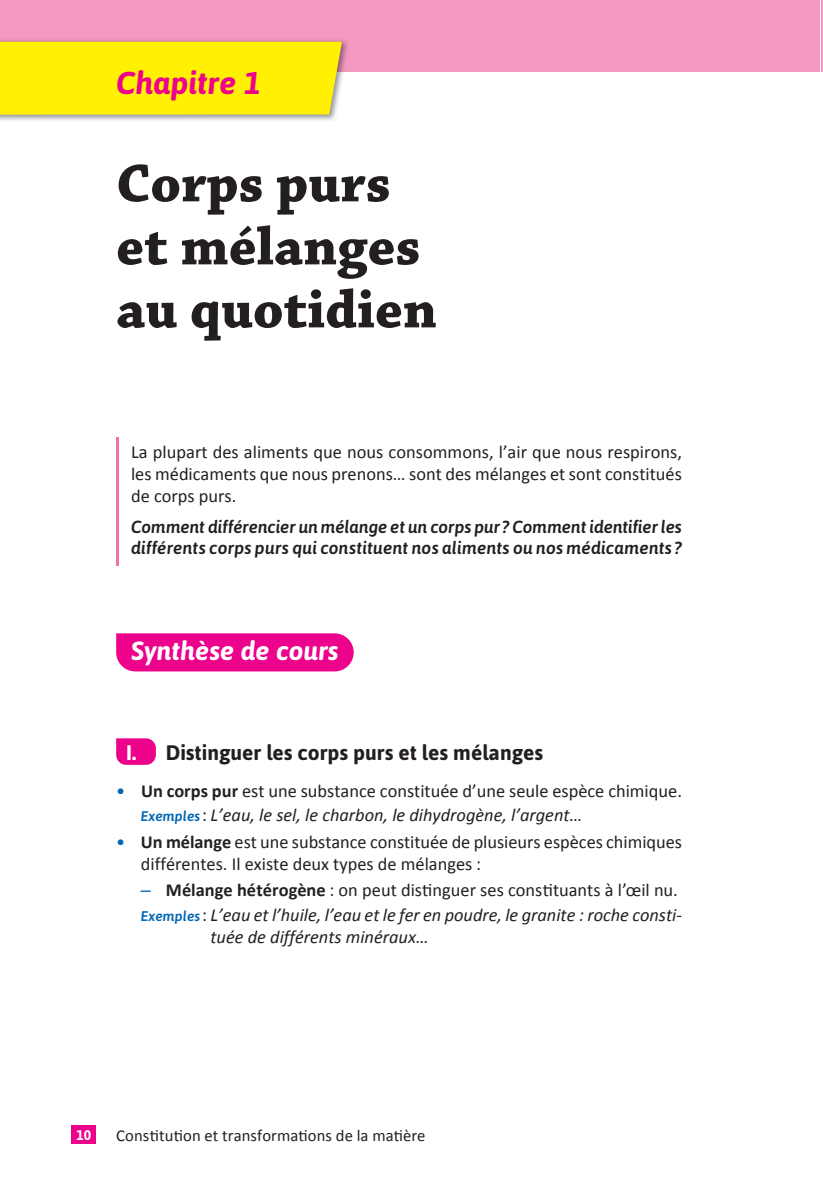
<style>
.page{position:relative;width:823px;height:1195px;background:#fff}
.page>*{position:absolute;margin:0;border:0;box-sizing:border-box;transform-origin:0 0}
.t1{font:700 56px/63px "Chaparral Pro";color:#231f20}
.t2{font:italic 700 31.5px "Asap";color:#ed028c}
.t3{font:italic 700 26.25px "Asap";color:#fff}
.t4{font:700 21px "Asap";color:#231f20}
.t5{font:18.38px/21.9px "Calibri";color:#231f20}
.t6{font:italic 18.38px/24.3px "Calibri";color:#231f20;text-align:right}
.t7{font:italic 500 17.5px/21px "Asap";letter-spacing:.005em;color:#231f20}
.t8{font:16.62px "Calibri";letter-spacing:.005em;color:#231f20}
.t9{font:700 14px "Asap";color:#fff}
.s1{color:#fff}
.s2{color:#0166b3}
.s3{font-weight:700}
.s4{font-family:"Asap";font-weight:500;font-style:italic;font-size:14px;color:#0166b3}
.s5{font-style:italic}
.s6{font-weight:700;font-style:normal}
.s7{font-style:normal}
.s8{font-family:"Asap";font-weight:500;font-size:14px;color:#0166b3}
</style>
<div class="page">
<hr style="left:821px;top:0;width:2px;height:71px;background:#f499c2">
<div style="left:0;top:0;width:820px;height:71px;background:#f499c2"></div>
<img style="left:0;top:38px;width:348px;height:33px">
<div style="left:0;top:42px;width:342px;height:73px;background:#fff101"></div>
<div style="left:71px;top:1125px;width:25px;height:18px;background:#ed028c"></div>
<hr style="left:116px;top:437px;width:3px;height:77px;background:#f171ab">
<hr style="left:116px;top:508px;width:3px;height:58px;background:#f171ab">
<div style="left:116px;top:633px;width:238px;height:38px;background:#ed028c"></div>
<svg style="left:116px;top:738px;width:40px;height:27px"></svg>
<h2 class="t2" style="left:116px;top:62px;width:146px">Chapitre 1</h2>
<h1 class="t1" style="left:116px;top:154px;width:322px">Corps purs et mélanges au quotidien</h1>
<p class="t5" style="left:131px;top:441px;width:552px;text-align:justify">La plupart des aliments que nous consommons, l’air que nous respirons, les médicaments que nous prenons… sont des mélanges et sont constitués de corps purs.</p>
<p class="t7" style="left:131px;top:516px;width:552px">Comment différencier un mélange et un corps pur ? Comment identifier les différents corps purs qui constituent nos aliments ou nos médicaments ?</p>
<h3 class="t3" style="left:131px;top:633px;width:209px">Synthèse de cours</h3>
<p class="t4" style="left:126px;top:738px;width:418px"><span class="s1">I.</span> Distinguer les corps purs et les mélanges</p>
<p class="t5" style="left:141px;top:778px;width:542px;line-height:24.3px;text-indent:-25px"><span class="s2">•</span> <span class="s3">Un corps pur</span> est une substance constituée d’une seule espèce chimique.<br><span class="s4">Exemples</span> : <span class="s5">L’eau, le sel, le charbon, le dihydrogène, l’argent…</span></p>
<p class="t5" style="left:141px;top:831px;width:542px;text-indent:-25px"><span class="s2">•</span> <span class="s3">Un mélange</span> est une substance constituée de plusieurs espèces chimiques différentes. Il existe deux types de mélanges :</p>
<p class="t6" style="left:141px;top:877px;width:542px"><span class="s6">Mélange hétérogène</span> <span class="s7">: on peut distinguer ses constituants à l’œil nu.<br></span><span class="s8">Exemples</span> <span class="s7">:</span> L’eau et l’huile, l’eau et le fer en poudre, le granite : roche consti-</p>
<p class="t6" style="left:210px;top:923px;width:220px">tuée de différents minéraux…</p>
<p class="t9" style="left:76px;top:1125px;width:17px">10</p>
<p class="t8" style="left:116px;top:1125px;width:311px">Constitution et transformations de la matière</p>
</div>
